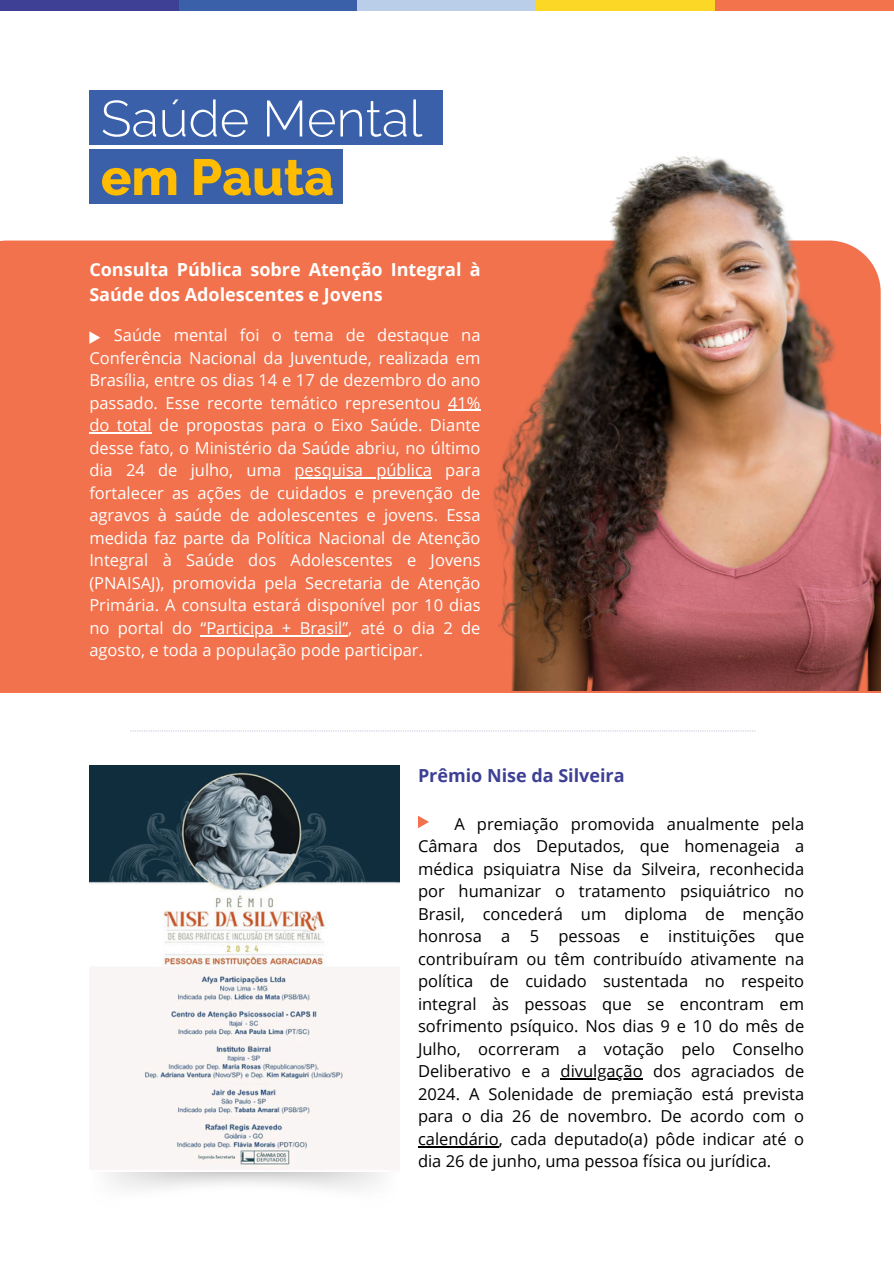
<style>
.page{position:relative;width:894px;height:1264px;background:#fff}
.page>*{position:absolute;margin:0;border:0;box-sizing:border-box;transform-origin:0 0}
.t1{font:300 50.7px/58.5px "Raleway";color:#fff}
.t2{font:700 18px/24.8px "Open Sans";color:#fff}
.t3{font:700 18px "Open Sans";color:#3e4095}
.t4{font:16.5px/22.5px "Open Sans";color:#fff;text-align:justify}
.t5{font:16.5px/22.5px "Open Sans";color:#000;text-align:justify}
.s1{font-weight:800;color:#ffbc00}
</style>
<div class="page">
<div style="left:0;top:0;width:179px;height:10px;background:#3e4095"></div>
<div style="left:179px;top:0;width:178px;height:10px;background:#3b60aa"></div>
<div style="left:357px;top:0;width:179px;height:10px;background:#baceea"></div>
<div style="left:536px;top:0;width:178px;height:10px;background:#fcd726"></div>
<div style="left:714px;top:0;width:179px;height:10px;background:#f3734d"></div>
<div style="left:89px;top:90px;width:354px;height:55px;background:#3b60aa"></div>
<div style="left:89px;top:149px;width:254px;height:55px;background:#3b60aa"></div>
<div style="left:0;top:240px;width:480px;height:184px;background:#f2724d"></div>
<div style="left:0;top:424px;width:880px;height:268px;background:#f2724d"></div>
<img style="left:480px;top:156px;width:400px;height:534px">
<img style="left:89px;top:765px;width:310px;height:406px">
<hr style="left:448px;top:410px;width:32px;height:1px;background:#fff">
<hr style="left:89px;top:432px;width:63px;height:1px;background:#fff">
<hr style="left:294px;top:477px;width:138px;height:1px;background:#fff">
<hr style="left:200px;top:635px;width:148px;height:1px;background:#fff">
<hr style="left:560px;top:1078px;width:82px;height:1px;background:#000">
<hr style="left:418px;top:1145px;width:80px;height:2px;background:#000">
<svg style="left:130px;top:730px;width:625px;height:1px"></svg>
<svg style="left:89px;top:331px;width:11px;height:13px"></svg>
<svg style="left:418px;top:815px;width:11px;height:13px"></svg>
<p class="t1" style="left:101px;top:89px;width:323px">Saúde Mental <span class="s1">em Pauta</span></p>
<p class="t2" style="left:89px;top:257px;width:392px">Consulta Pública sobre Atenção Integral à<br>Saúde dos Adolescentes e Jovens</p>
<p class="t4" style="left:89px;top:323px;width:392px;text-indent:24px">Saúde mental foi o tema de destaque na Conferência Nacional da Juventude, realizada em Brasília, entre os dias 14 e 17 de dezembro do ano passado. Esse recorte temático representou 41% do total de propostas para o Eixo Saúde. Diante desse fato, o Ministério da Saúde abriu, no último dia 24 de julho, uma</p>
<h2 class="t4" style="left:89px;top:458px;width:392px;text-indent:205px">pesquisa pública para fortalecer as ações de cuidados e prevenção de agravos à saúde de adolescentes e jovens. Essa medida faz parte da Política Nacional de Atenção Integral à Saúde dos Adolescentes e Jovens (PNAISAJ), promovida pela Secretaria de Atenção Primária. A consulta estará disponível por 10 dias no portal do</h2>
<p class="t4" style="left:89px;top:616px;width:392px;text-indent:111px">“Participa + Brasil”, até o dia 2 de agosto, e toda a população pode participar.</p>
<p class="t3" style="left:418px;top:763px;width:208px">Prêmio Nise da Silveira</p>
<p class="t5" style="left:418px;top:812px;width:387px;text-indent:36px">A premiação promovida anualmente pela Câmara dos Deputados, que homenageia a médica psiquiatra Nise da Silveira, reconhecida por humanizar o tratamento psiquiátrico no Brasil, concederá um diploma de menção honrosa a 5 pessoas e instituições que contribuíram ou têm contribuído ativamente na política de cuidado sustentada no respeito integral às pessoas que se encontram em sofrimento psíquico. Nos dias 9 e 10 do mês de Julho, ocorreram a votação pelo Conselho Deliberativo e a divulgação dos agraciados de 2024. A Solenidade de premiação está prevista para o dia 26 de novembro. De acordo com o calendário, cada deputado(a) pôde indicar até o dia 26 de junho, uma pessoa física ou jurídica.</p>
</div>
